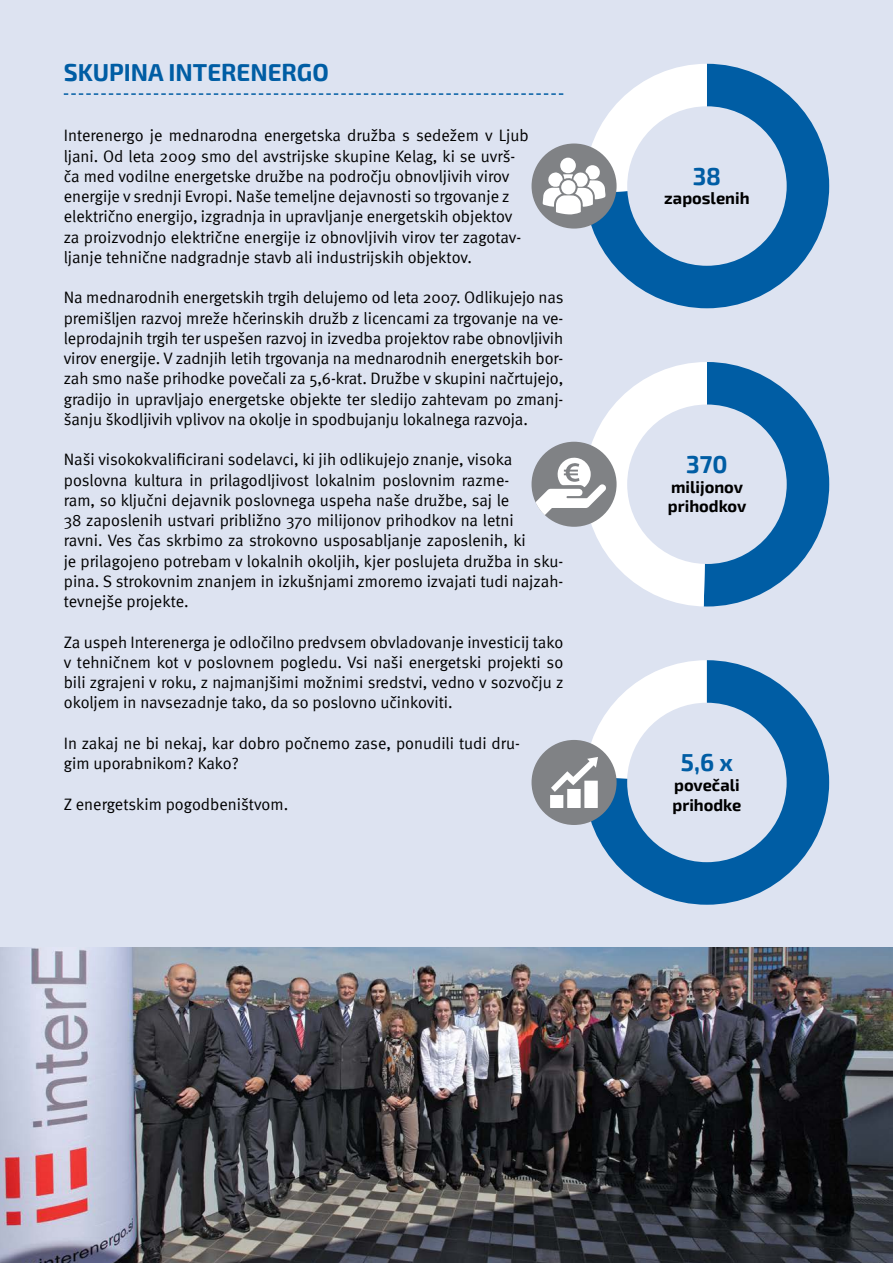
<style>
.page{position:relative;width:893px;height:1263px;background:#fff}
.page>*{position:absolute;margin:0;border:0;box-sizing:border-box;transform-origin:0 0}
.t1{font:700 24px "Exo 2";color:#005da4}
.t2{font:16.5px/20.2px "Meta SI";color:#000}
.t3{font:700 16.5px "Exo 2";color:#000}
</style>
<div class="page">
<div style="left:0;top:0;width:893px;height:947px;background:#dde3f1"></div>
<img style="left:0;top:947px;width:893px;height:316px">
<svg style="left:585px;top:660px;width:244px;height:245px"></svg>
<svg style="left:591px;top:64px;width:238px;height:244px"></svg>
<div style="left:531px;top:144px;width:86px;height:85px;background:#808285;border-radius:50%"></div>
<svg style="left:64px;top:64px;width:643px;height:151px"></svg>
<svg style="left:535px;top:362px;width:294px;height:244px"></svg>
<div style="left:531px;top:740px;width:86px;height:85px;background:#808285;border-radius:50%"></div>
<svg style="left:550px;top:660px;width:157px;height:148px"></svg>
<p class="t1" style="left:64px;top:58px;width:267px">SKUPINA INTERENERGO</p>
<p class="t2" style="left:64px;top:125px;width:467px">Interenergo je mednarodna energetska družba s sedežem v Ljub ljani. Od leta 2009 smo del avstrijske skupine Kelag, ki se uvrš&shy;ča med vodilne energetske družbe na področju obnovljivih virov energije v srednji Evropi. Naše temeljne dejavnosti so trgovanje z električno energijo, izgradnja in upravljanje energetskih objektov za proizvodnjo električne energije iz obnovljivih virov ter zagotav&shy;ljanje tehnične nadgradnje stavb ali industrijskih objektov.</p>
<p class="t2" style="left:64px;top:287px;width:501px;text-align:justify">Na mednarodnih energetskih trgih delujemo od leta 2007. Odlikujejo nas premišljen razvoj mreže hčerinskih družb z licencami za trgovanje na ve&shy;leprodajnih trgih ter uspešen razvoj in izvedba projektov rabe obnovljivih virov energije. V zadnjih letih trgovanja na mednarodnih energetskih bor&shy;zah smo naše prihodke povečali za 5,6-krat. Družbe v skupini načrtujejo, gradijo in upravljajo energetske objekte ter sledijo zahtevam po zmanj&shy;šanju škodljivih vplivov na okolje in spodbujanju lokalnega razvoja.</p>
<p class="t2" style="left:64px;top:449px;width:501px">Naši visokokvalificirani sodelavci, ki jih odlikujejo znanje, visoka poslovna kultura in prilagodljivost lokalnim poslovnim razme-<br>ram, so ključni dejavnik poslovnega uspeha naše družbe, saj le<br>38 zaposlenih ustvari približno 370 milijonov prihodkov na letni<br>ravni. Ves čas skrbimo za strokovno usposabljanje zaposlenih, ki<br>je prilagojeno potrebam v lokalnih okoljih, kjer poslujeta družba in sku&shy;pina. S strokovnim znanjem in izkušnjami zmoremo izvajati tudi najzah&shy;tevnejše projekte.</p>
<p class="t2" style="left:64px;top:632px;width:501px;text-align:justify">Za uspeh Interenerga je odločilno predvsem obvladovanje investicij tako v tehničnem kot v poslovnem pogledu. Vsi naši energetski projekti so bili zgrajeni v roku, z najmanjšimi možnimi sredstvi, vedno v sozvočju z okoljem in navsezadnje tako, da so poslovno učinkoviti.</p>
<p class="t2" style="left:64px;top:733px;width:458px">In zakaj ne bi nekaj, kar dobro počnemo zase, ponudili tudi dru&shy;gim uporabnikom? Kako?</p>
<p class="t2" style="left:64px;top:794px;width:226px">Z energetskim pogodbeništvom.</p>
<p class="t1" style="left:693px;top:162px;width:30px">38</p>
<p class="t3" style="left:664px;top:189px;width:87px">zaposlenih</p>
<p class="t1" style="left:686px;top:450px;width:43px">370</p>
<p class="t3" style="left:671px;top:477px;width:73px">milijonov</p>
<p class="t3" style="left:668px;top:497px;width:80px">prihodkov</p>
<p class="t1" style="left:681px;top:748px;width:53px">5,6 x</p>
<p class="t3" style="left:674px;top:775px;width:67px">povečali</p>
<p class="t3" style="left:672px;top:795px;width:70px">prihodke</p>
</div>
